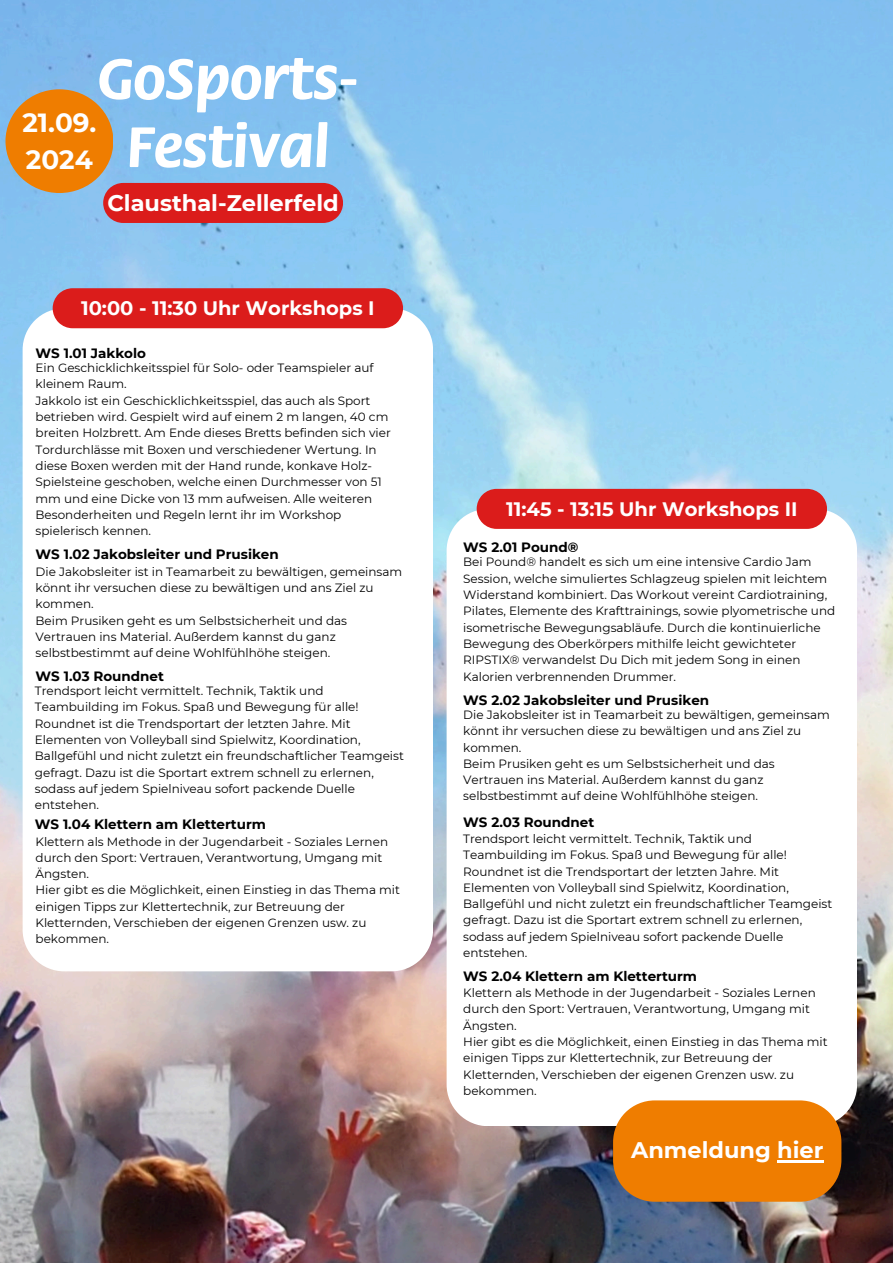
<style>
.page{position:relative;width:893px;height:1263px;background:#fff}
.page>*{position:absolute;margin:0;border:0;box-sizing:border-box;transform-origin:0 0}
.t1{font:700 59.4px/68.1px "Flora";color:#fff;text-align:center}
.t2{font:700 26.25px/36.6px "Montserrat";color:#fff}
.t3{font:700 22.5px "Montserrat";color:#fff}
.t4{font:700 19.5px "Montserrat";color:#fff}
.t5{font:700 13.5px "Montserrat";color:#000}
.t6{font:12px/16.4px "Montserrat";color:#000}
</style>
<div class="page">
<img style="left:0;top:0;width:893px;height:1263px">
<svg style="left:23px;top:308px;width:410px;height:663px"></svg>
<div style="left:103px;top:183px;width:240px;height:40px;background:#db1c1b"></div>
<div style="left:5px;top:89px;width:108px;height:104px;background:#ef7d00;border-radius:50%"></div>
<div style="left:53px;top:288px;width:350px;height:40px;background:#db1c1b"></div>
<svg style="left:446px;top:509px;width:411px;height:617px"></svg>
<svg style="left:613px;top:1100px;width:228px;height:102px"></svg>
<hr style="left:777px;top:1160px;width:46px;height:2px;background:#fff">
<div style="left:477px;top:489px;width:350px;height:40px;background:#db1c1b"></div>
<h1 class="t1" style="left:97px;top:49px;width:263px">GoSports-<br>Festival</h1>
<h2 class="t3" style="left:107px;top:189px;width:233px">Clausthal-Zellerfeld</h2>
<h3 class="t2" style="left:22px;top:104px;width:76px">21.09.<br>2024</h3>
<h4 class="t4" style="left:81px;top:296px;width:295px">10:00 - 11:30 Uhr Workshops I</h4>
<h5 class="t5" style="left:36px;top:345px;width:112px">WS 1.01 Jakkolo</h5>
<p class="t6" style="left:36px;top:360px;width:339px">Ein Geschicklichkeitsspiel für Solo- oder Teamspieler auf kleinem Raum.</p>
<p class="t6" style="left:36px;top:392px;width:357px">Jakkolo ist ein Geschicklichkeitsspiel, das auch als Sport betrieben wird. Gespielt wird auf einem 2 m langen, 40 cm breiten Holzbrett. Am Ende dieses Bretts befinden sich vier Tordurchlässe mit Boxen und verschiedener Wertung. In diese Boxen werden mit der Hand runde, konkave Holz-Spielsteine geschoben, welche einen Durchmesser von 51 mm und eine Dicke von 13 mm aufweisen. Alle weiteren Besonderheiten und Regeln lernt ihr im Workshop spielerisch kennen.</p>
<h5 class="t5" style="left:36px;top:546px;width:245px">WS 1.02 Jakobsleiter und Prusiken</h5>
<p class="t6" style="left:36px;top:563px;width:368px">Die Jakobsleiter ist in Teamarbeit zu bewältigen, gemeinsam könnt ihr versuchen diese zu bewältigen und ans Ziel zu kommen.</p>
<p class="t6" style="left:36px;top:612px;width:313px">Beim Prusiken geht es um Selbstsicherheit und das<br>Vertrauen ins Material. Außerdem kannst du ganz selbstbestimmt auf deine Wohlfühlhöhe steigen.</p>
<h5 class="t5" style="left:36px;top:667px;width:130px">WS 1.03 Roundnet</h5>
<p class="t6" style="left:35px;top:683px;width:325px">Trendsport leicht vermittelt. Technik, Taktik und<br>Teambuilding im Fokus. Spaß und Bewegung für alle!</p>
<p class="t6" style="left:35px;top:715px;width:370px">Roundnet ist die Trendsportart der letzten Jahre. Mit Elementen von Volleyball sind Spielwitz, Koordination, Ballgefühl und nicht zuletzt ein freundschaftlicher Teamgeist gefragt. Dazu ist die Sportart extrem schnell zu erlernen, sodass auf jedem Spielniveau sofort packende Duelle entstehen.</p>
<h5 class="t5" style="left:35px;top:816px;width:233px">WS 1.04 Klettern am Kletterturm</h5>
<p class="t6" style="left:36px;top:833px;width:354px">Klettern als Methode in der Jugendarbeit - Soziales Lernen durch den Sport: Vertrauen, Verantwortung, Umgang mit<br>Ängsten.</p>
<p class="t6" style="left:36px;top:882px;width:366px">Hier gibt es die Möglichkeit, einen Einstieg in das Thema mit einigen Tipps zur Klettertechnik, zur Betreuung der Kletternden, Verschieben der eigenen Grenzen usw. zu bekommen.</p>
<p class="t4" style="left:506px;top:497px;width:293px">11:45 - 13:15 Uhr Workshops II</p>
<h5 class="t5" style="left:463px;top:539px;width:117px">WS 2.01 Pound®</h5>
<p class="t6" style="left:463px;top:554px;width:373px">Bei Pound® handelt es sich um eine intensive Cardio Jam Session, welche simuliertes Schlagzeug spielen mit leichtem Widerstand kombiniert. Das Workout vereint Cardiotraining, Pilates, Elemente des Krafttrainings, sowie plyometrische und isometrische Bewegungsabläufe. Durch die kontinuierliche Bewegung des Oberkörpers mithilfe leicht gewichteter RIPSTIX® verwandelst Du Dich mit jedem Song in einen Kalorien verbrennenden Drummer.</p>
<h5 class="t5" style="left:463px;top:691px;width:247px">WS 2.02 Jakobsleiter und Prusiken</h5>
<p class="t6" style="left:463px;top:706px;width:368px">Die Jakobsleiter ist in Teamarbeit zu bewältigen, gemeinsam könnt ihr versuchen diese zu bewältigen und ans Ziel zu kommen.</p>
<p class="t6" style="left:463px;top:755px;width:313px">Beim Prusiken geht es um Selbstsicherheit und das<br>Vertrauen ins Material. Außerdem kannst du ganz selbstbestimmt auf deine Wohlfühlhöhe steigen.</p>
<h5 class="t5" style="left:463px;top:814px;width:133px">WS 2.03 Roundnet</h5>
<h5 class="t6" style="left:463px;top:830px;width:325px">Trendsport leicht vermittelt. Technik, Taktik und<br>Teambuilding im Fokus. Spaß und Bewegung für alle!</h5>
<p class="t6" style="left:463px;top:863px;width:370px">Roundnet ist die Trendsportart der letzten Jahre. Mit Elementen von Volleyball sind Spielwitz, Koordination, Ballgefühl und nicht zuletzt ein freundschaftlicher Teamgeist gefragt. Dazu ist die Sportart extrem schnell zu erlernen, sodass auf jedem Spielniveau sofort packende Duelle entstehen.</p>
<p class="t6" style="left:463px;top:984px;width:354px">Klettern als Methode in der Jugendarbeit - Soziales Lernen durch den Sport: Vertrauen, Verantwortung, Umgang mit<br>Ängsten.</p>
<h3 class="t6" style="left:463px;top:1033px;width:366px">Hier gibt es die Möglichkeit, einen Einstieg in das Thema mit einigen Tipps zur Klettertechnik, zur Betreuung der Kletternden, Verschieben der eigenen Grenzen usw. zu bekommen.</h3>
<p class="t5" style="left:463px;top:968px;width:235px">WS 2.04 Klettern am Kletterturm</p>
<h4 class="t3" style="left:631px;top:1136px;width:194px">Anmeldung hier</h4>
</div>
